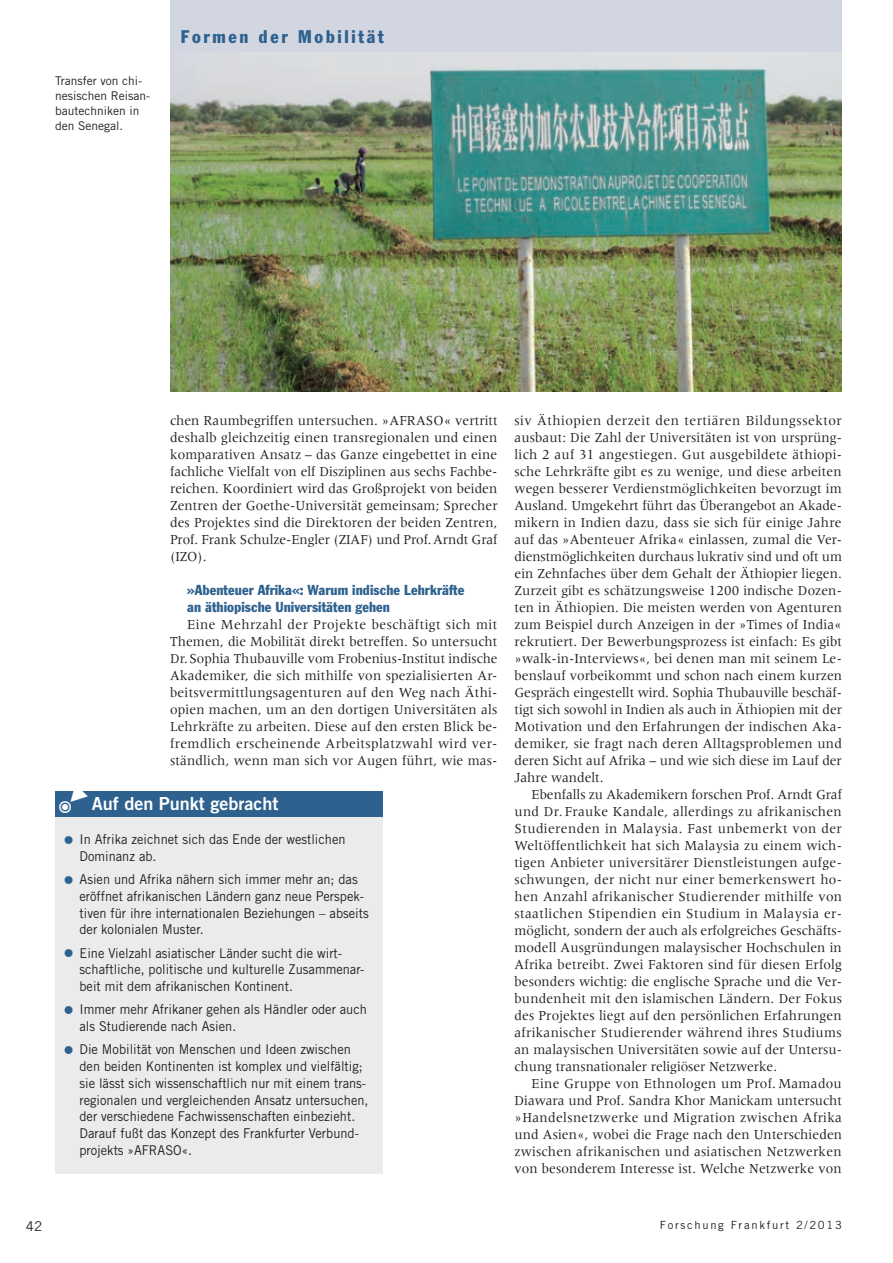
<style>
.page{position:relative;width:893px;height:1263px;background:#fff}
.page>*{position:absolute;margin:0;border:0;box-sizing:border-box;transform-origin:0 0}
.t1{font:18px "Trade Gothic Bold Two";color:#fff}
.t2{font:condensed 18px "Franklin Gothic";letter-spacing:.15em;color:#2e618e}
.t3{font:18px "Fago Pro";color:#fff}
.t4{font:14.25px/17px "Meridien";color:#231f20;text-align:justify;scale:.95 1}
.t5{font:condensed 14.25px/17px "Franklin Gothic";letter-spacing:.005em;color:#2e618e}
.t6{font:13.5px/16.8px "Trade Gothic";color:#231f20;scale:.95 1}
.t7{font:13.5px "Trade Gothic";color:#231f20}
.t8{font:12px/14.9px "Trade Gothic";color:#231f20}
.t9{font:11.25px "Trade Gothic";letter-spacing:.15em;color:#231f20}
.s1{font-family:"Fago Pro";font-weight:500;font-size:12px;color:#2e618e}
</style>
<div class="page">
<img style="left:170px;top:51px;width:672px;height:340px">
<div style="left:170px;top:0;width:672px;height:51px;background:#d2d6e1"></div>
<div style="left:55px;top:802px;width:328px;height:372px;background:#ebebec"></div>
<div style="left:55px;top:791px;width:328px;height:25px;background:#2e618e"></div>
<p class="t8" style="left:55px;top:73px;width:97px">Transfer von chi&shy;nesischen Reisan&shy;bautechniken in den Senegal.</p>
<p class="t2" style="left:181px;top:26px;width:205px">Formen der Mobilität</p>
<p class="t4" style="left:170px;top:412px;width:346px">chen Raumbegriffen untersuchen. »AFRASO« vertritt deshalb gleichzeitig einen transregionalen und einen komparativen Ansatz – das Ganze eingebettet in eine fachliche Vielfalt von elf Disziplinen aus sechs Fachbe&shy;reichen. Koordiniert wird das Großprojekt von beiden Zentren der Goethe-Universität gemeinsam; Sprecher des Projektes sind die Direktoren der beiden Zentren, Prof. Frank Schulze-Engler (ZIAF) und Prof.Arndt Graf (IZO).</p>
<p class="t5" style="left:187px;top:582px;width:279px">»Abenteuer Afrika«: Warum indische Lehrkräfte an äthiopische Universitäten gehen</p>
<p class="t4" style="left:170px;top:616px;width:346px;text-indent:17px">Eine Mehrzahl der Projekte beschäftigt sich mit Themen, die Mobilität direkt betreffen. So untersucht Dr.Sophia Thubauville vom Frobenius-Institut indische Akademiker, die sich mithilfe von spezialisierten Ar&shy;beitsvermittlungsagenturen auf den Weg nach Äthi&shy;opien machen, um an den dortigen Universitäten als Lehrkräfte zu arbeiten. Diese auf den ersten Blick be&shy;fremdlich erscheinende Arbeitsplatzwahl wird ver&shy;ständlich, wenn man sich vor Augen führt, wie mas-</p>
<p class="t3" style="left:58px;top:796px;width:16px">◉</p>
<p class="t1" style="left:92px;top:792px;width:188px">Auf den Punkt gebracht</p>
<p class="t6" style="left:80px;top:830px;width:282px;text-indent:-16px"><span class="s1">●</span> In Afrika zeichnet sich das Ende der westlichen<br>Dominanz ab.</p>
<p class="t6" style="left:80px;top:870px;width:306px;text-indent:-16px"><span class="s1">●</span> Asien und Afrika nähern sich immer mehr an; das eröffnet afrikanischen Ländern ganz neue Perspek&shy;tiven für ihre internationalen Beziehungen – abseits der kolonialen Muster.</p>
<p class="t6" style="left:80px;top:944px;width:301px;text-indent:-16px"><span class="s1">●</span> Eine Vielzahl asiatischer Länder sucht die wirt&shy;schaftliche, politische und kulturelle Zusammenar&shy;beit mit dem afrikanischen Kontinent.</p>
<p class="t6" style="left:80px;top:1001px;width:304px;text-indent:-16px"><span class="s1">●</span> Immer mehr Afrikaner gehen als Händler oder auch als Studierende nach Asien.</p>
<p class="t6" style="left:80px;top:1041px;width:306px;text-indent:-16px"><span class="s1">●</span> Die Mobilität von Menschen und Ideen zwischen den beiden Kontinenten ist komplex und vielfältig; sie lässt sich wissenschaftlich nur mit einem trans&shy;regionalen und vergleichenden Ansatz untersuchen, der verschiedene Fachwissenschaften einbezieht.<br>Darauf fußt das Konzept des Frankfurter Verbund&shy;projekts »AFRASO«.</p>
<p class="t4" style="left:514px;top:412px;width:346px">siv Äthiopien derzeit den tertiären Bildungssektor ausbaut: Die Zahl der Universitäten ist von ursprüng&shy;lich 2 auf 31 angestiegen. Gut ausgebildete äthiopi&shy;sche Lehrkräfte gibt es zu wenige, und diese arbeiten wegen besserer Verdienstmöglichkeiten bevorzugt im Ausland. Umgekehrt führt das Überangebot an Akade&shy;mikern in Indien dazu, dass sie sich für einige Jahre auf das »Abenteuer Afrika« einlassen, zumal die Ver&shy;dienstmöglichkeiten durchaus lukrativ sind und oft um ein Zehnfaches über dem Gehalt der Äthiopier liegen.<br>Zurzeit gibt es schätzungsweise 1200 indische Dozen&shy;ten in Äthiopien. Die meisten werden von Agenturen zum Beispiel durch Anzeigen in der »Times of India« rekrutiert. Der Bewerbungsprozess ist einfach: Es gibt »walk-in-Interviews«, bei denen man mit seinem Le&shy;benslauf vorbeikommt und schon nach einem kurzen Gespräch eingestellt wird. Sophia Thubauville beschäf&shy;tigt sich sowohl in Indien als auch in Äthiopien mit der Motivation und den Erfahrungen der indischen Aka&shy;demiker, sie fragt nach deren Alltagsproblemen und deren Sicht auf Afrika – und wie sich diese im Lauf der Jahre wandelt.</p>
<p class="t4" style="left:514px;top:786px;width:346px;text-indent:17px">Ebenfalls zu Akademikern forschen Prof. Arndt Graf und Dr. Frauke Kandale, allerdings zu afrikanischen Studierenden in Malaysia. Fast unbemerkt von der Weltöffentlichkeit hat sich Malaysia zu einem wich&shy;tigen Anbieter universitärer Dienstleistungen aufge&shy;schwungen, der nicht nur einer bemerkenswert ho&shy;hen Anzahl afrikanischer Studierender mithilfe von staatlichen Stipendien ein Studium in Malaysia er&shy;möglicht, sondern der auch als erfolgreiches Geschäfts&shy;modell Ausgründungen malaysischer Hochschulen in Afrika betreibt. Zwei Faktoren sind für diesen Erfolg besonders wichtig: die englische Sprache und die Ver&shy;bundenheit mit den islamischen Ländern. Der Fokus des Projektes liegt auf den persönlichen Erfahrungen afrikanischer Studierender während ihres Studiums an malaysischen Universitäten sowie auf der Untersu&shy;chung transnationaler religiöser Netzwerke.</p>
<p class="t4" style="left:514px;top:1075px;width:346px;text-indent:17px">Eine Gruppe von Ethnologen um Prof. Mamadou Diawara und Prof. Sandra Khor Manickam untersucht »Handelsnetzwerke und Migration zwischen Afrika und Asien«, wobei die Frage nach den Unterschieden zwischen afrikanischen und asiatischen Netzwerken von besonderem Interesse ist. Welche Netzwerke von</p>
<p class="t7" style="left:26px;top:1217px;width:18px">42</p>
<p class="t9" style="left:660px;top:1218px;width:184px">Forschung Frankfurt 2/2013</p>
</div>
